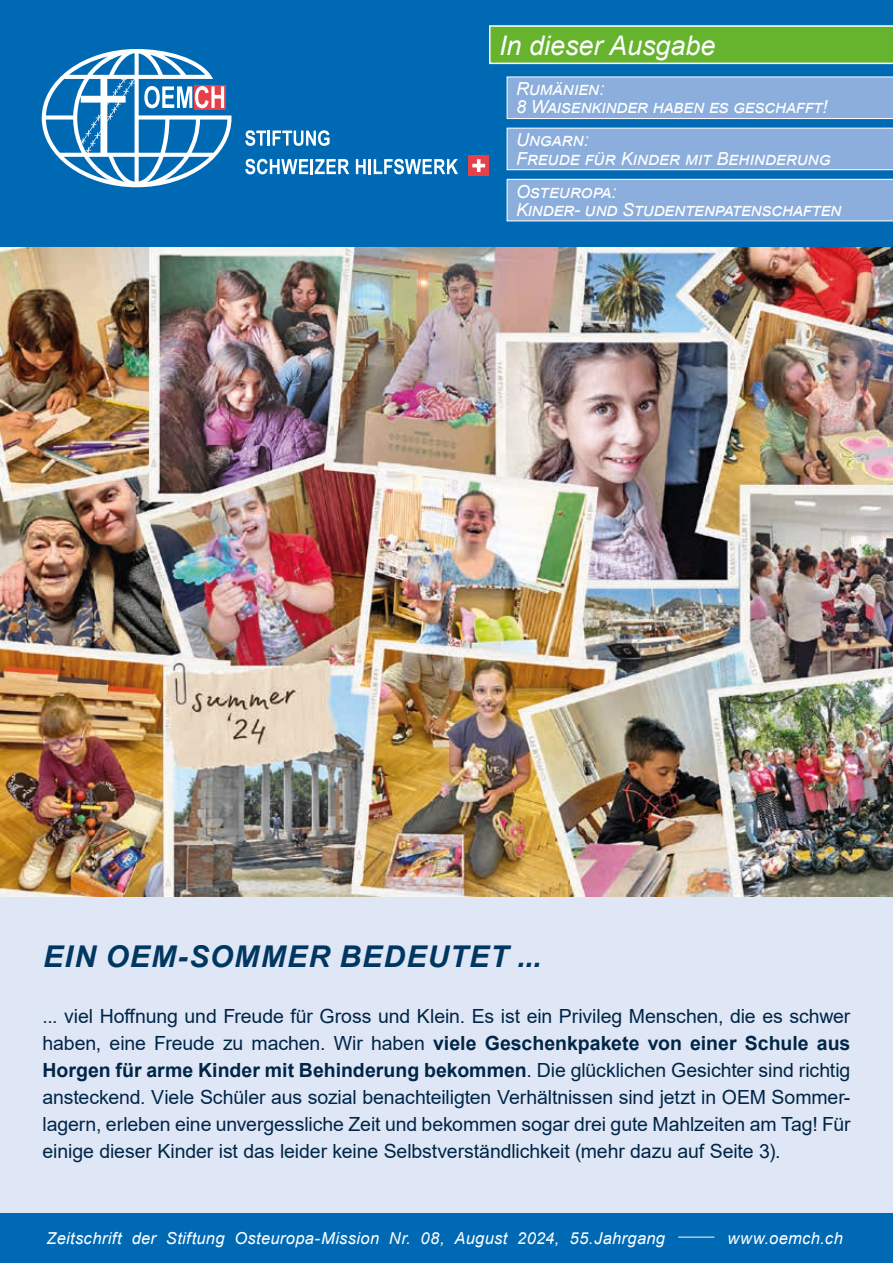
<style>
.page{position:relative;width:893px;height:1263px;background:#fff}
.page>*{position:absolute;margin:0;border:0;box-sizing:border-box;transform-origin:0 0}
.t1{font:italic 700 30px "Arial";letter-spacing:.04em;color:#003761}
.t2{font:italic 27px "Arial";color:#fff}
.t3{font:19.5px/27px "Arial";letter-spacing:-.005em;color:#002647;text-align:justify}
.t4{font:italic 18px/18px "Arial";letter-spacing:.01em;color:#fff}
.t5{font:italic 18px/18px "Arial";letter-spacing:.04em;color:#fff}
.t6{font:italic 16.5px "Arial";letter-spacing:.02em;color:#fff}
.s1{font-weight:700}
</style>
<div class="page">
<div style="left:0;top:191px;width:893px;height:1072px;background:#dfe6f6"></div>
<div style="left:0;top:1213px;width:893px;height:50px;background:#0069b4"></div>
<img style="left:0;top:247px;width:893px;height:649px">
<div style="left:0;top:0;width:893px;height:247px;background:#0069b4"></div>
<hr style="left:678px;top:1237px;width:36px;height:1px;background:#fff">
<svg style="left:489px;top:25px;width:404px;height:39px"></svg>
<svg style="left:507px;top:76px;width:386px;height:43px"></svg>
<div style="left:507px;top:128px;width:386px;height:42px;background:#8caedc"></div>
<div style="left:507px;top:179px;width:386px;height:42px;background:#8caedc"></div>
<svg style="left:245px;top:130px;width:84px;height:16px"></svg>
<svg style="left:245px;top:159px;width:104px;height:15px"></svg>
<svg style="left:356px;top:159px;width:10px;height:15px"></svg>
<hr style="left:368px;top:159px;width:3px;height:15px;background:#fff">
<svg style="left:374px;top:159px;width:84px;height:15px"></svg>
<div style="left:468px;top:155px;width:21px;height:21px;background:#e8404a"></div>
<svg style="left:472px;top:159px;width:13px;height:13px"></svg>
<svg style="left:42px;top:49px;width:189px;height:138px"></svg>
<h2 class="t2" style="left:499px;top:28px;width:218px">In dieser Ausgabe</h2>
<p class="t4" style="left:516px;top:80px;width:313px">Rumänien:<br>8 Waisenkinder haben es geschafft!</p>
<p class="t4" style="left:516px;top:131px;width:316px">Ungarn:<br>Freude für Kinder mit Behinder ung</p>
<p class="t5" style="left:516px;top:183px;width:326px">Osteuropa:<br>Kinder- und Studentenpatenschaften</p>
<h1 class="t1" style="left:43px;top:936px;width:500px">EIN OEM-SOMMER BEDEUTET ...</h1>
<p class="t3" style="left:43px;top:1002px;width:809px">... viel Hoffnung und Freude für Gross und Klein. Es ist ein Privileg Menschen, die es schwer haben, eine Freude zu machen. Wir haben <span class="s1">viele Geschenkpakete von einer Schule aus Horgen für arme Kinder mit Behinderung bekommen</span>. Die glücklichen Gesichter sind richtig ansteckend. Viele Schüler aus sozial benachteiligten Verhältnissen sind jetzt in OEM Sommer&shy;lagern, erleben eine unvergessliche Zeit und bekommen sogar drei gute Mahlzeiten am Tag! Für einige dieser Kinder ist das leider keine Selbstverständlichkeit (mehr dazu auf Seite 3).</p>
<p class="t6" style="left:47px;top:1228px;width:620px">Zeitschrift der Stiftung Osteuropa-Mission Nr. 08, August 2024, 55.Jahrgang</p>
<p class="t6" style="left:727px;top:1228px;width:117px">www.oemch.ch</p>
</div>
